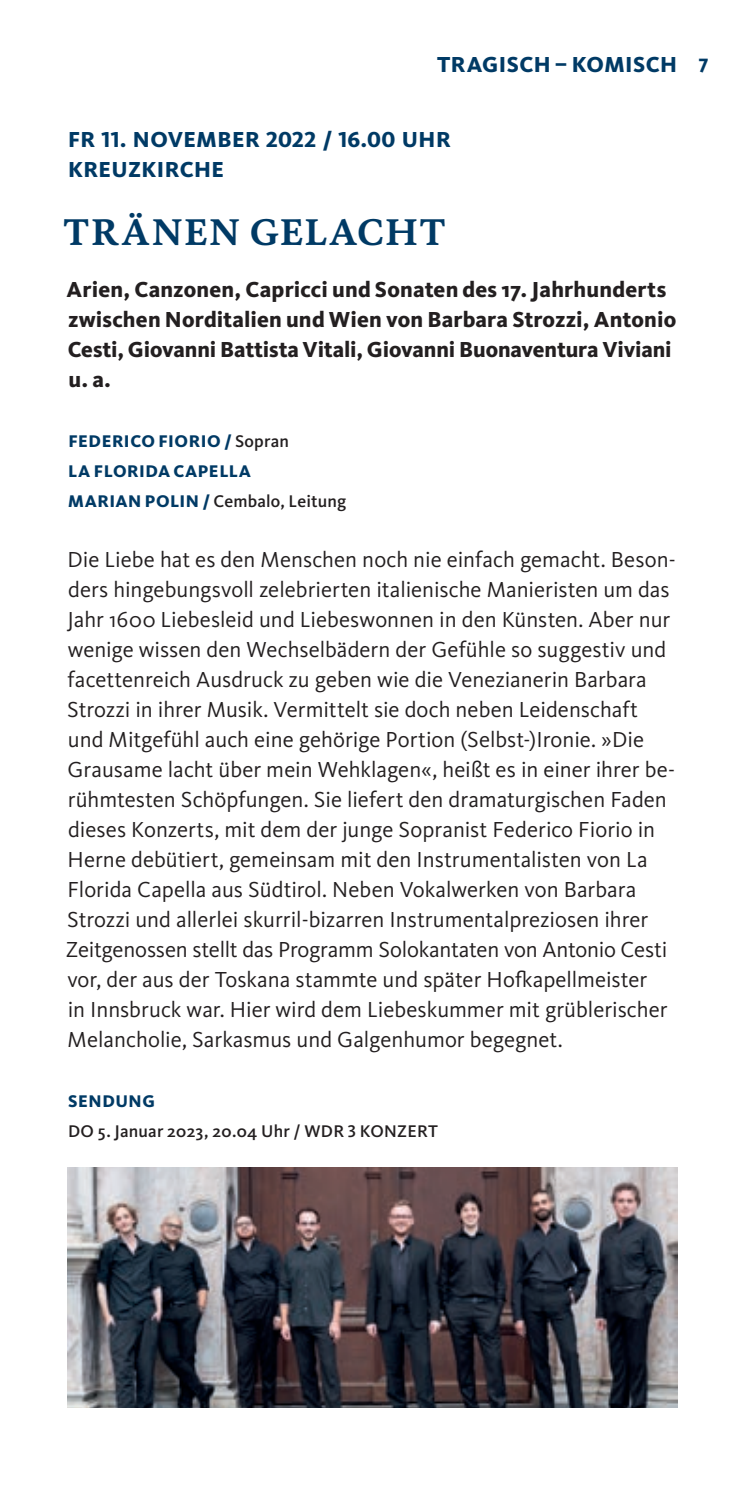
<style>
.page{position:relative;width:745px;height:1489px;background:#fff}
.page>*{position:absolute;margin:0;border:0;box-sizing:border-box;transform-origin:0 0}
.t1{font:700 37.5px "WDR Serif";letter-spacing:.055em;color:#003a65}
.t2{font:22.5px/30px "WDR Sans";color:#231f20}
.t3{font:800 22.5px/30px "WDR Sans";letter-spacing:.005em;color:#231f20}
.t4{font:800 22.5px/30px "WDR Sans";letter-spacing:.02em;color:#003a65}
.t5{font:800 17.5px/30px "WDR Sans";letter-spacing:.025em;color:#003a65}
.t6{font:500 17.5px "WDR Sans";letter-spacing:.015em;color:#231f20}
.s1{font-size:20px}
.s2{font-weight:500;color:#231f20}
</style>
<div class="page">
<img style="left:67px;top:1167px;width:610px;height:240px">
<p class="t4" style="left:437px;top:49px;width:273px">TRAGISCH – KOMISCH <span class="s1">7</span></p>
<p class="t4" style="left:68px;top:124px;width:384px">FR 11. NOVEMBER 2022 / 16.00 UHR<br>KREUZKIRCHE</p>
<h1 class="t1" style="left:64px;top:209px;width:383px">TRÄNEN GELACHT</h1>
<p class="t3" style="left:67px;top:274px;width:610px">Arien, Canzonen, Capricci und Sonaten des 17. Jahrhunderts zwischen Norditalien und Wien von Barbara Strozzi, Antonio Cesti, Giovanni Battista Vitali, Giovanni Buonaventura Viviani u. a.</p>
<p class="t5" style="left:68px;top:426px;width:279px">FEDERICO FIORIO / <span class="s2">Sopran<br></span>LA FLORIDA CAPELLA<br>MARIAN POLIN / <span class="s2">Cembalo, Leitung</span></p>
<p class="t2" style="left:66px;top:544px;width:611px">Die Liebe hat es den Menschen noch nie einfach gemacht. Beson&shy;ders hingebungsvoll zelebrierten italienische Manieristen um das Jahr 1600 Liebesleid und Liebeswonnen in den Künsten. Aber nur wenige wissen den Wechselbädern der Gefühle so suggestiv und facettenreich Ausdruck zu geben wie die Venezianerin Barbara Strozzi in ihrer Musik. Vermittelt sie doch neben Leidenschaft und Mitgefühl auch eine gehörige Portion (Selbst-)Ironie. »Die Grausame lacht über mein Wehklagen«, heißt es in einer ihrer be&shy;rühmtesten Schöpfungen. Sie liefert den dramaturgischen Faden dieses Konzerts, mit dem der junge Sopranist Federico Fiorio in Herne debütiert, gemeinsam mit den Instrumentalisten von La Florida Capella aus Südtirol. Neben Vokalwerken von Barbara Strozzi und allerlei skurril-bizarren Instrumentalpreziosen ihrer Zeitgenossen stellt das Programm Solokantaten von Antonio Cesti vor, der aus der Toskana stammte und später Hofkapellmeister<br>in Innsbruck war. Hier wird dem Liebeskummer mit grüblerischer Melancholie, Sarkasmus und Galgenhumor begegnet.</p>
<p class="t5" style="left:68px;top:1086px;width:88px">SENDUNG</p>
<p class="t6" style="left:68px;top:1120px;width:371px">DO 5. Januar 2023, 20.04 Uhr / WDR 3 KONZERT</p>
</div>
